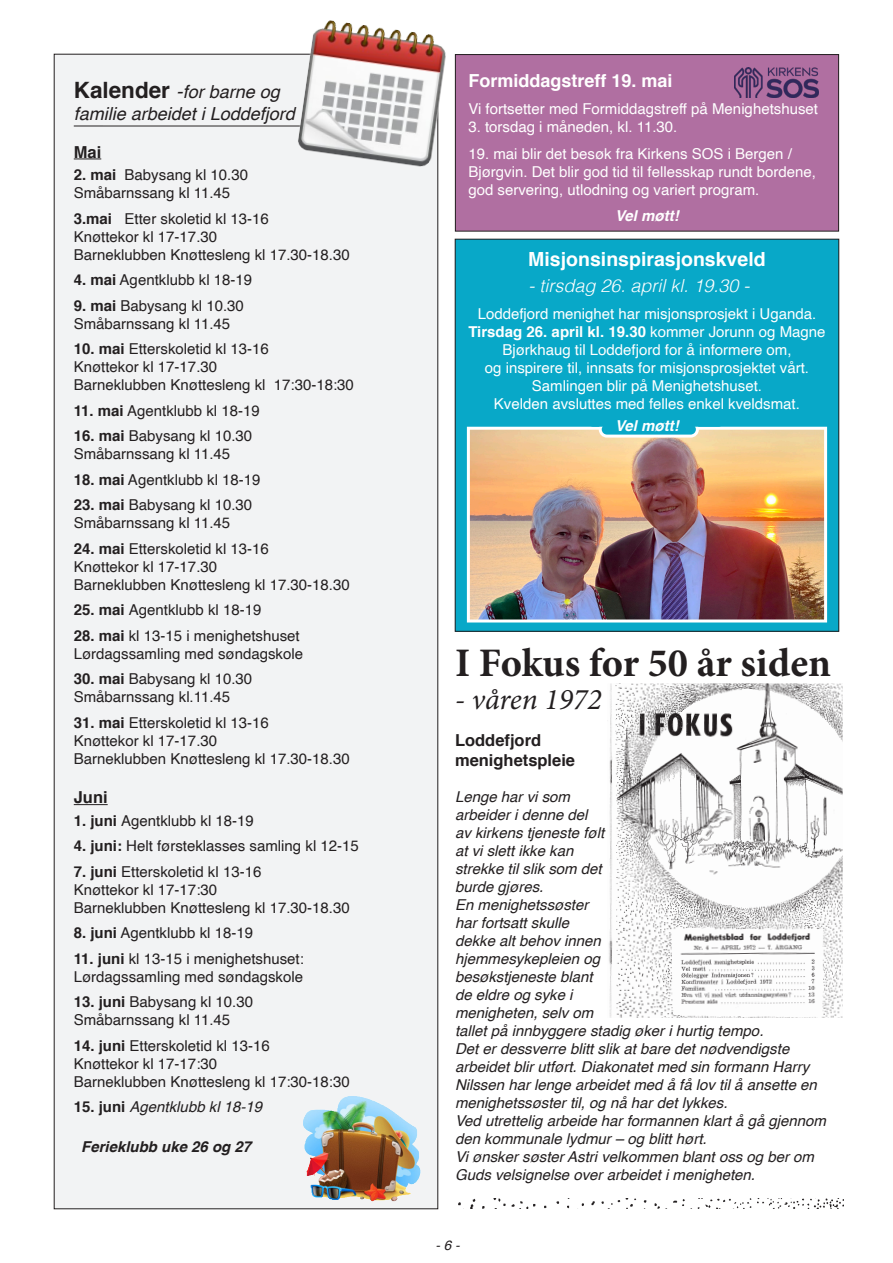
<style>
.page{position:relative;width:893px;height:1263px;background:#fff}
.page>*{position:absolute;margin:0;border:0;box-sizing:border-box;transform-origin:0 0}
.t1{font:700 40.5px "Minion Pro";letter-spacing:-.005em;color:#231f20}
.t2{font:italic 30px "Minion Pro";color:#231f20}
.t3{font:700 19.5px "Helvetica";color:#fff}
.t4{font:italic 18px "Helvetica";color:#231f20}
.t5{font:italic 300 18px "Helvetica";color:#fff}
.t6{font:700 18px "Helvetica";color:#fff}
.t7{font:700 16.5px "Helvetica";color:#231f20}
.t8{font:15px "Helvetica";color:#231f20}
.t9{font:italic 15px/18px "Helvetica";color:#231f20}
.t10{font:15px/18px "Helvetica";color:#fff}
.t11{font:italic 700 15px "Helvetica";color:#231f20}
.t12{font:italic 700 15px "Helvetica";color:#fff}
.t13{font:italic 13.5px "Helvetica";color:#231f20}
.s1{font-weight:700;font-style:normal;font-size:22.5px}
.s2{font-size:19.5px}
.s3{font-weight:700}
.s4{font-weight:700;font-style:normal}
</style>
<div class="page">
<div style="left:455px;top:55px;width:384px;height:176px;background:#b06fa1"></div>
<div style="left:455px;top:54px;width:384px;height:177px;border:1px solid #231f20"></div>
<div style="left:54px;top:54px;width:384px;height:1155px;background:#f2f3f4"></div>
<div style="left:455px;top:239px;width:384px;height:392px;background:#08a8c8"></div>
<div style="left:455px;top:239px;width:384px;height:392px;border:1px solid #231f20"></div>
<hr style="left:103px;top:125px;width:290px;height:1px;background:#fff">
<img style="left:458px;top:1198px;width:385px;height:10px">
<img style="left:609px;top:683px;width:234px;height:335px">
<img style="left:734px;top:67px;width:85px;height:30px">
<img style="left:471px;top:431px;width:352px;height:187px">
<div style="left:467px;top:427px;width:360px;height:195px;border:3px solid #fff"></div>
<div style="left:600px;top:423px;width:97px;height:13px;background:#08a8c8;border-radius:7px"></div>
<div style="left:599px;top:421px;width:100px;height:17px;border:3px solid #fff;border-radius:7px"></div>
<div style="left:587px;top:413px;width:138px;height:14px;background:#08a8c8;border-radius:7px"></div>
<hr style="left:74px;top:126px;width:252px;height:1px;background:#231f20">
<img style="left:302px;top:1096px;width:120px;height:114px">
<svg style="left:74px;top:159px;width:27px;height:1px"></svg>
<hr style="left:74px;top:804px;width:34px;height:1px;background:#231f20">
<img style="left:275px;top:20px;width:196px;height:171px">
<p class="t4" style="left:74px;top:78px;width:208px"><span class="s1">Kalender</span> <span class="s2">-</span>for barne og</p>
<p class="t4" style="left:74px;top:99px;width:223px">familie arbeidet i Loddefjord</p>
<p class="t7" style="left:74px;top:139px;width:29px">Mai</p>
<p class="t8" style="left:74px;top:163px;width:176px"><span class="s3">2. mai</span> Babysang kl 10.30</p>
<p class="t8" style="left:74px;top:181px;width:158px">Småbarnssang kl 11.45</p>
<p class="t8" style="left:74px;top:207px;width:197px"><span class="s3">3.mai</span> Etter skoletid kl 13-16</p>
<p class="t8" style="left:74px;top:225px;width:145px">Knøttekor kl 17-17.30</p>
<p class="t8" style="left:74px;top:243px;width:277px">Barneklubben Knøttesleng kl 17.30-18.30</p>
<p class="t8" style="left:74px;top:268px;width:180px"><span class="s3">4. mai</span> Agentklubb kl 18-19</p>
<p class="t8" style="left:74px;top:294px;width:172px"><span class="s3">9. mai</span> Babysang kl 10.30</p>
<p class="t8" style="left:74px;top:312px;width:158px">Småbarnssang kl 11.45</p>
<p class="t8" style="left:74px;top:337px;width:197px"><span class="s3">10. mai</span> Etterskoletid kl 13-16</p>
<p class="t8" style="left:74px;top:355px;width:145px">Knøttekor kl 17-17.30</p>
<p class="t8" style="left:74px;top:373px;width:282px">Barneklubben Knøttesleng kl 17:30-18:30</p>
<p class="t8" style="left:74px;top:399px;width:187px"><span class="s3">11. mai</span> Agentklubb kl 18-19</p>
<p class="t8" style="left:74px;top:424px;width:180px"><span class="s3">16. mai</span> Babysang kl 10.30</p>
<p class="t8" style="left:74px;top:442px;width:158px">Småbarnssang kl 11.45</p>
<p class="t8" style="left:74px;top:468px;width:188px"><span class="s3">18. mai</span> Agentklubb kl 18-19</p>
<p class="t8" style="left:74px;top:493px;width:180px"><span class="s3">23. mai</span> Babysang kl 10.30</p>
<p class="t8" style="left:74px;top:511px;width:158px">Småbarnssang kl 11.45</p>
<p class="t8" style="left:74px;top:537px;width:197px"><span class="s3">24. mai</span> Etterskoletid kl 13-16</p>
<p class="t8" style="left:74px;top:555px;width:145px">Knøttekor kl 17-17.30</p>
<p class="t8" style="left:74px;top:573px;width:277px">Barneklubben Knøttesleng kl 17.30-18.30</p>
<p class="t8" style="left:74px;top:598px;width:189px"><span class="s3">25. mai</span> Agentklubb kl 18-19</p>
<p class="t8" style="left:74px;top:624px;width:227px"><span class="s3">28. mai</span> kl 13-15 i menighetshuset</p>
<p class="t8" style="left:74px;top:642px;width:231px">Lørdagssamling med søndagskole</p>
<p class="t8" style="left:74px;top:667px;width:180px"><span class="s3">30. mai</span> Babysang kl 10.30</p>
<p class="t8" style="left:74px;top:685px;width:158px">Småbarnssang kl.11.45</p>
<p class="t8" style="left:74px;top:711px;width:197px"><span class="s3">31. mai</span> Etterskoletid kl 13-16</p>
<p class="t8" style="left:74px;top:729px;width:145px">Knøttekor kl 17-17.30</p>
<p class="t8" style="left:74px;top:747px;width:277px">Barneklubben Knøttesleng kl 17.30-18.30</p>
<p class="t7" style="left:74px;top:784px;width:35px">Juni</p>
<p class="t8" style="left:74px;top:809px;width:182px"><span class="s3">1. juni</span> Agentklubb kl 18-19</p>
<p class="t8" style="left:74px;top:834px;width:287px"><span class="s3">4. juni:</span> Helt førsteklasses samling kl 12-15</p>
<p class="t8" style="left:74px;top:860px;width:189px"><span class="s3">7. juni</span> Etterskoletid kl 13-16</p>
<p class="t8" style="left:74px;top:878px;width:145px">Knøttekor kl 17-17:30</p>
<p class="t8" style="left:74px;top:896px;width:277px">Barneklubben Knøttesleng kl 17.30-18.30</p>
<p class="t8" style="left:74px;top:921px;width:181px"><span class="s3">8. juni</span> Agentklubb kl 18-19</p>
<p class="t8" style="left:74px;top:947px;width:232px"><span class="s3">11. juni</span> kl 13-15 i menighetshuset:</p>
<p class="t8" style="left:74px;top:965px;width:231px">Lørdagssamling med søndagskole</p>
<p class="t8" style="left:74px;top:990px;width:181px"><span class="s3">13. juni</span> Babysang kl 10.30</p>
<p class="t8" style="left:74px;top:1008px;width:158px">Småbarnssang kl 11.45</p>
<p class="t8" style="left:74px;top:1034px;width:197px"><span class="s3">14. juni</span> Etterskoletid kl 13-16</p>
<p class="t8" style="left:74px;top:1052px;width:145px">Knøttekor kl 17-17:30</p>
<p class="t8" style="left:74px;top:1070px;width:277px">Barneklubben Knøttesleng kl 17:30-18:30</p>
<p class="t9" style="left:74px;top:1098px;width:190px"><span class="s4">15. juni</span> Agentklubb kl 18-19</p>
<p class="t11" style="left:81px;top:1134px;width:172px">Ferieklubb uke 26 og 27</p>
<p class="t6" style="left:468px;top:67px;width:206px">Formiddagstreff 19. mai</p>
<p class="t10" style="left:468px;top:101px;width:351px">Vi fortsetter med Formiddagstreff på Menighetshuset</p>
<p class="t10" style="left:468px;top:119px;width:211px">3. torsdag i måneden, kl. 11.30.</p>
<p class="t10" style="left:468px;top:146px;width:349px">19. mai blir det besøk fra Kirkens SOS i Bergen /<br>Bjørgvin. Det blir god tid til fellesskap rundt bordene, god servering, utlodning og variert program.</p>
<p class="t12" style="left:615px;top:203px;width:65px">Vel møtt!</p>
<p class="t3" style="left:528px;top:244px;width:239px">Misjonsinspirasjonskveld</p>
<p class="t5" style="left:528px;top:270px;width:223px">- tirsdag 26. april kl. 19.30 -</p>
<p class="t10" style="left:478px;top:305px;width:340px">Loddefjord menighet har misjonsprosjekt i Uganda.</p>
<p class="t10" style="left:468px;top:323px;width:359px;text-align:center"><span class="s3">Tirsdag 26. april kl. 19.30</span> kommer Jorunn og Magne<br>Bjørkhaug til Loddefjord for å informere om,</p>
<p class="t10" style="left:485px;top:359px;width:326px">og inspirere til, innsats for misjonsprosjektet vårt.</p>
<p class="t10" style="left:532px;top:377px;width:232px">Samlingen blir på Menighetshuset.</p>
<p class="t10" style="left:494px;top:395px;width:307px">Kvelden avsluttes med felles enkel kveldsmat.</p>
<p class="t12" style="left:615px;top:413px;width:65px">Vel møtt!</p>
<p class="t1" style="left:455px;top:635px;width:377px">I Fokus for 50 år siden</p>
<p class="t2" style="left:455px;top:679px;width:148px">- våren 1972</p>
<p class="t7" style="left:455px;top:727px;width:88px">Loddefjord</p>
<p class="t7" style="left:455px;top:747px;width:122px">menighetspleie</p>
<p class="t9" style="left:455px;top:788px;width:117px">Lenge har vi som</p>
<p class="t9" style="left:455px;top:806px;width:151px">arbeider i denne del av kirkens tjeneste følt at vi slett ikke kan</p>
<p class="t9" style="left:455px;top:860px;width:148px">strekke til slik som det burde gjøres.</p>
<p class="t9" style="left:455px;top:896px;width:310px">En menighetssøster<br>har fortsatt skulle<br>dekke alt behov innen<br>hjemmesykepleien og<br>besøkstjeneste blant<br>de eldre og syke i<br>menigheten, selv om<br>tallet på innbyggere stadig øker i hurtig tempo.</p>
<p class="t9" style="left:455px;top:1040px;width:336px">Det er dessverre blitt slik at bare det nødvendigste</p>
<p class="t9" style="left:455px;top:1058px;width:363px">arbeidet blir utført. Diakonatet med sin formann Harry<br>Nilssen har lenge arbeidet med å få lov til å ansette en menighetssøster til, og nå har det lykkes.</p>
<p class="t9" style="left:455px;top:1112px;width:373px">Ved utrettelig arbeide har formannen klart å gå gjennom den kommunale lydmur – og blitt hørt.</p>
<p class="t9" style="left:455px;top:1148px;width:361px">Vi ønsker søster Astri velkommen blant oss og ber om<br>Guds velsignelse over arbeidet i menigheten.</p>
<p class="t13" style="left:436px;top:1235px;width:26px">- 6 -</p>
</div>
